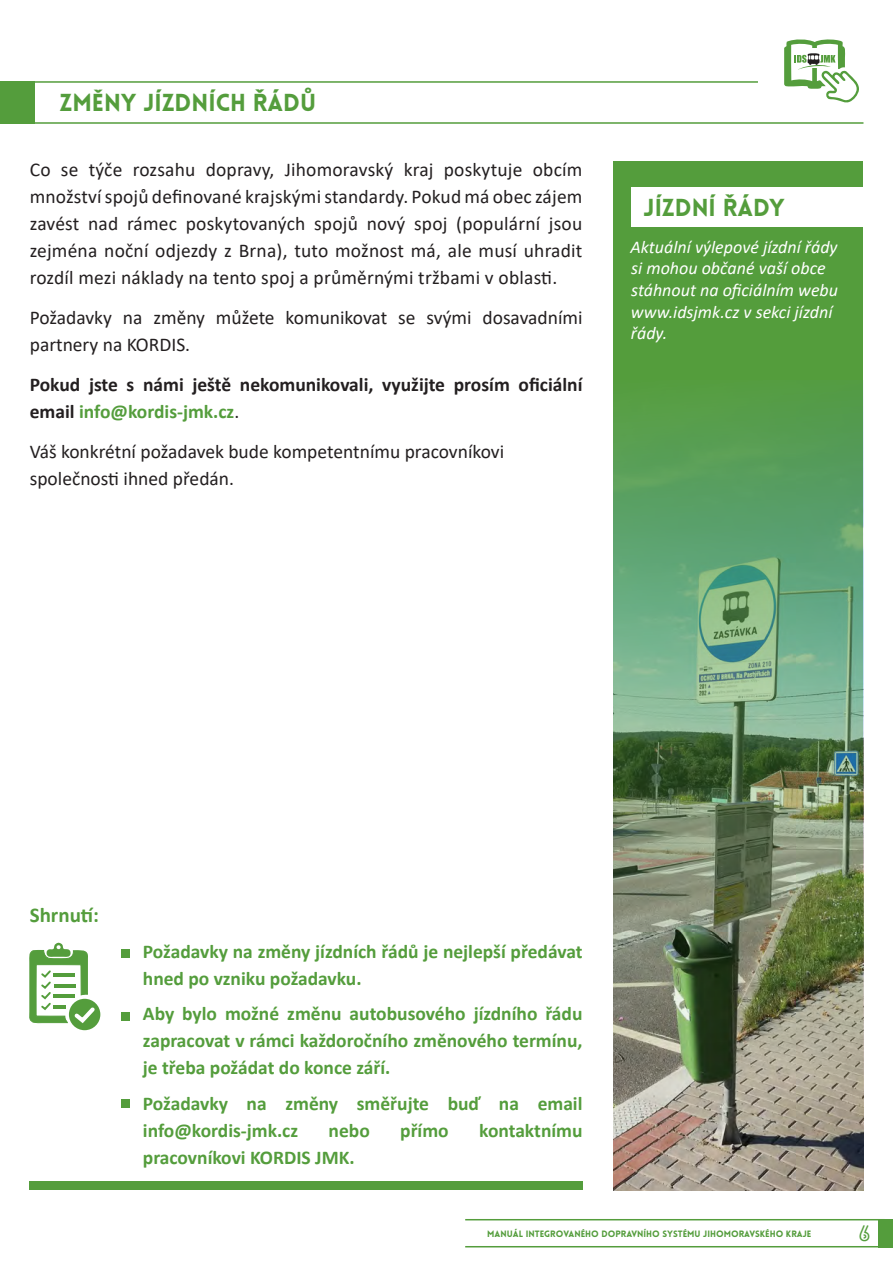
<style>
.page{position:relative;width:893px;height:1263px;background:#fff}
.page>*{position:absolute;margin:0;border:0;box-sizing:border-box;transform-origin:0 0}
.t1{font:900 24px "Lovelo";color:#549d3c}
.t2{font:700 21px "Calibri";color:#549d3c}
.t3{font:700 21px "Lovelo Line";color:#549d3c}
.t4{font:19.5px/27px "Calibri";color:#231f20}
.t5{font:700 19.5px/27px "Calibri";color:#549d3c}
.t6{font:700 19.5px/27px "Calibri";color:#231f20}
.t7{font:italic 18px/21.6px "Calibri";color:#fff}
.t8{font:900 9px "Lovelo";color:#549d3c}
.s1{color:#549d3c}
.s2{font-weight:400}
</style>
<div class="page">
<div style="left:614px;top:162px;width:249px;height:1029px;background:#549d3c"></div>
<div style="left:631px;top:187px;width:232px;height:40px;background:#fff"></div>
<div style="left:69px;top:999px;width:31px;height:31px;background:#549d3c;border-radius:50%"></div>
<svg style="left:29px;top:943px;width:69px;height:83px"></svg>
<div style="left:122px;top:949px;width:8px;height:9px;background:#549d3c"></div>
<div style="left:122px;top:1012px;width:8px;height:8px;background:#549d3c"></div>
<div style="left:122px;top:1099px;width:8px;height:9px;background:#549d3c"></div>
<hr style="left:465px;top:1246px;width:419px;height:1px;background:#549d3c">
<hr style="left:465px;top:1219px;width:419px;height:1px;background:#549d3c">
<div style="left:878px;top:1219px;width:15px;height:28px;background:#549d3c"></div>
<hr style="left:30px;top:122px;width:833px;height:2px;background:#549d3c">
<hr style="left:30px;top:81px;width:728px;height:2px;background:#549d3c">
<div style="left:0;top:81px;width:34px;height:43px;background:#549d3c"></div>
<svg style="left:784px;top:39px;width:75px;height:64px"></svg>
<div style="left:29px;top:1181px;width:554px;height:9px;background:#549d3c"></div>
<img style="left:614px;top:396px;width:249px;height:795px">
<p class="t1" style="left:60px;top:88px;width:258px">ZMĚNY JÍZDNÍCH ŘÁDŮ</p>
<p class="t4" style="left:30px;top:156px;width:554px;text-align:justify">Co se týče rozsahu dopravy, Jihomoravský kraj poskytuje obcím množství spojů definované krajskými standardy. Pokud má obec zájem zavést nad rámec poskytovaných spojů nový spoj (populární jsou zejména noční odjezdy z Brna), tuto možnost má, ale musí uhradit rozdíl mezi náklady na tento spoj a průměrnými tržbami v oblasti.</p>
<p class="t4" style="left:30px;top:304px;width:554px">Požadavky na změny můžete komunikovat se svými dosavadními partnery na KORDIS.</p>
<p class="t6" style="left:30px;top:371px;width:554px">Pokud jste s námi ještě nekomunikovali, využijte prosím oficiální email <span class="s1">info@kordis-jmk.cz</span><span class="s2">.</span></p>
<p class="t4" style="left:30px;top:437px;width:476px">Váš konkrétní požadavek bude kompetentnímu pracovníkovi společnosti ihned předán.</p>
<p class="t1" style="left:643px;top:192px;width:143px">JÍZDNÍ ŘÁDY</p>
<p class="t7" style="left:630px;top:235px;width:209px">Aktuální výlepové jízdní řády si mohou občané vaší obce stáhnout na oficiálním webu www.idsjmk.cz v sekci jízdní řády.</p>
<p class="t2" style="left:30px;top:900px;width:71px">Shrnutí:</p>
<p class="t5" style="left:143px;top:937px;width:441px">Požadavky na změny jízdních řádů je nejlepší předávat hned po vzniku požadavku.</p>
<p class="t5" style="left:143px;top:1000px;width:441px;text-align:justify">Aby bylo možné změnu autobusového jízdního řádu zapracovat v rámci každoročního změnového termínu, je třeba požádat do konce září.</p>
<p class="t5" style="left:143px;top:1089px;width:441px">Požadavky na změny směřujte buď na email info@kordis-jmk.cz</p>
<p class="t5" style="left:329px;top:1116px;width:43px">nebo</p>
<p class="t5" style="left:400px;top:1116px;width:50px">přímo</p>
<p class="t5" style="left:479px;top:1116px;width:105px">kontaktnímu</p>
<p class="t5" style="left:143px;top:1143px;width:213px">pracovníkovi KORDIS JMK.</p>
<p class="t8" style="left:487px;top:1228px;width:326px">MANUÁL INTEGROVANÉHO DOPRAVNÍHO SYSTÉMU JIHOMORAVSKÉHO KRAJE</p>
<p class="t3" style="left:859px;top:1221px;width:13px">6</p>
</div>
